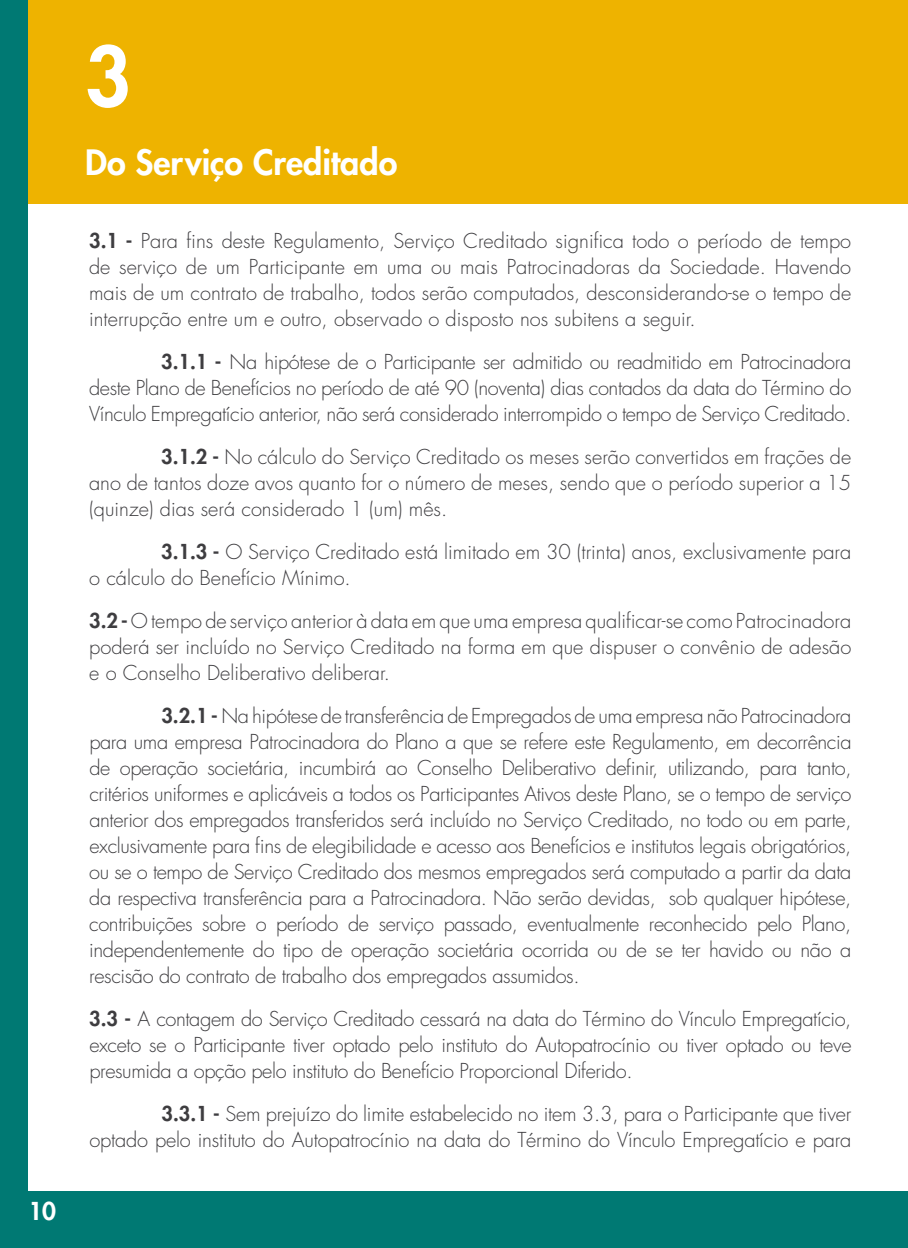
<style>
.page{position:relative;width:908px;height:1248px;background:#fff}
.page>*{position:absolute;margin:0;border:0;box-sizing:border-box;transform-origin:0 0}
.t1{font:800 80px "Futura";color:#fff}
.t2{font:800 34px "Futura";color:#fff}
.t3{font:800 24px "Futura";color:#fff}
.t4{font:300 20px/26px "Futura";letter-spacing:-.01em;color:#3e3d40;text-align:justify}
.s1{font-weight:800}
</style>
<div class="page">
<div style="left:0;top:0;width:28px;height:1247px;background:#007973"></div>
<div style="left:0;top:1191px;width:907px;height:56px;background:#007973"></div>
<div style="left:28px;top:0;width:879px;height:203px;background:#eeb300"></div>
<p class="t3" style="left:28px;top:1194px;width:29px">10</p>
<h1 class="t1" style="left:85px;top:23px;width:48px">3</h1>
<h2 class="t2" style="left:85px;top:140px;width:313px">Do Serviço Creditado</h2>
<p class="t4" style="left:89px;top:228px;width:763px"><span class="s1">3.1 -</span> Para fins deste Regulamento, Serviço Creditado significa todo o período de tempo de serviço de um Participante em uma ou mais Patrocinadoras da Sociedade. Havendo mais de um contrato de trabalho, todos serão computados, desconsiderando-se o tempo de interrupção entre um e outro, observado o disposto nos subitens a seguir.</p>
<p class="t4" style="left:89px;top:349px;width:763px;text-indent:72px"><span class="s1">3.1.1 -</span> Na hipótese de o Participante ser admitido ou readmitido em Patrocinadora deste Plano de Benefícios no período de até 90 (noventa) dias contados da data do Término do Vínculo Empregatício anterior, não será considerado interrompido o tempo de Serviço Creditado.</p>
<p class="t4" style="left:89px;top:444px;width:763px;text-indent:72px"><span class="s1">3.1.2 -</span> No cálculo do Serviço Creditado os meses serão convertidos em frações de ano de tantos doze avos quanto for o número de meses, sendo que o período superior a 15 (quinze) dias será considerado 1 (um) mês.</p>
<p class="t4" style="left:89px;top:539px;width:763px;text-indent:72px"><span class="s1">3.1.3 -</span> O Serviço Creditado está limitado em 30 (trinta) anos, exclusivamente para o cálculo do Benefício Mínimo.</p>
<p class="t4" style="left:89px;top:608px;width:763px"><span class="s1">3.2 -</span> O tempo de serviço anterior à data em que uma empresa qualificar-se como Patrocinadora poderá ser incluído no Serviço Creditado na forma em que dispuser o convênio de adesão e o Conselho Deliberativo deliberar.</p>
<p class="t4" style="left:89px;top:703px;width:763px;text-indent:72px"><span class="s1">3.2.1 -</span> Na hipótese de transferência de Empregados de uma empresa não Patrocinadora para uma empresa Patrocinadora do Plano a que se refere este Regulamento, em decorrência de operação societária, incumbirá ao Conselho Deliberativo definir, utilizando, para tanto, critérios uniformes e aplicáveis a todos os Participantes Ativos deste Plano, se o tempo de serviço anterior dos empregados transferidos será incluído no Serviço Creditado, no todo ou em parte, exclusivamente para fins de elegibilidade e acesso aos Benefícios e institutos legais obrigatórios, ou se o tempo de Serviço Creditado dos mesmos empregados será computado a partir da data da respectiva transferência para a Patrocinadora. Não serão devidas, sob qualquer hipótese, contribuições sobre o período de serviço passado, eventualmente reconhecido pelo Plano, independentemente do tipo de operação societária ocorrida ou de se ter havido ou não a rescisão do contrato de trabalho dos empregados assumidos.</p>
<p class="t4" style="left:89px;top:1006px;width:763px"><span class="s1">3.3 -</span> A contagem do Serviço Creditado cessará na data do Término do Vínculo Empregatício, exceto se o Participante tiver optado pelo instituto do Autopatrocínio ou tiver optado ou teve presumida a opção pelo instituto do Benefício Proporcional Diferido.</p>
<p class="t4" style="left:89px;top:1101px;width:763px;text-align:right"><span class="s1">3.3.1 -</span> Sem prejuízo do limite estabelecido no item 3.3, para o Participante que tiver<br>optado pelo instituto do Autopatrocínio na data do Término do Vínculo Empregatício e para</p>
</div>
